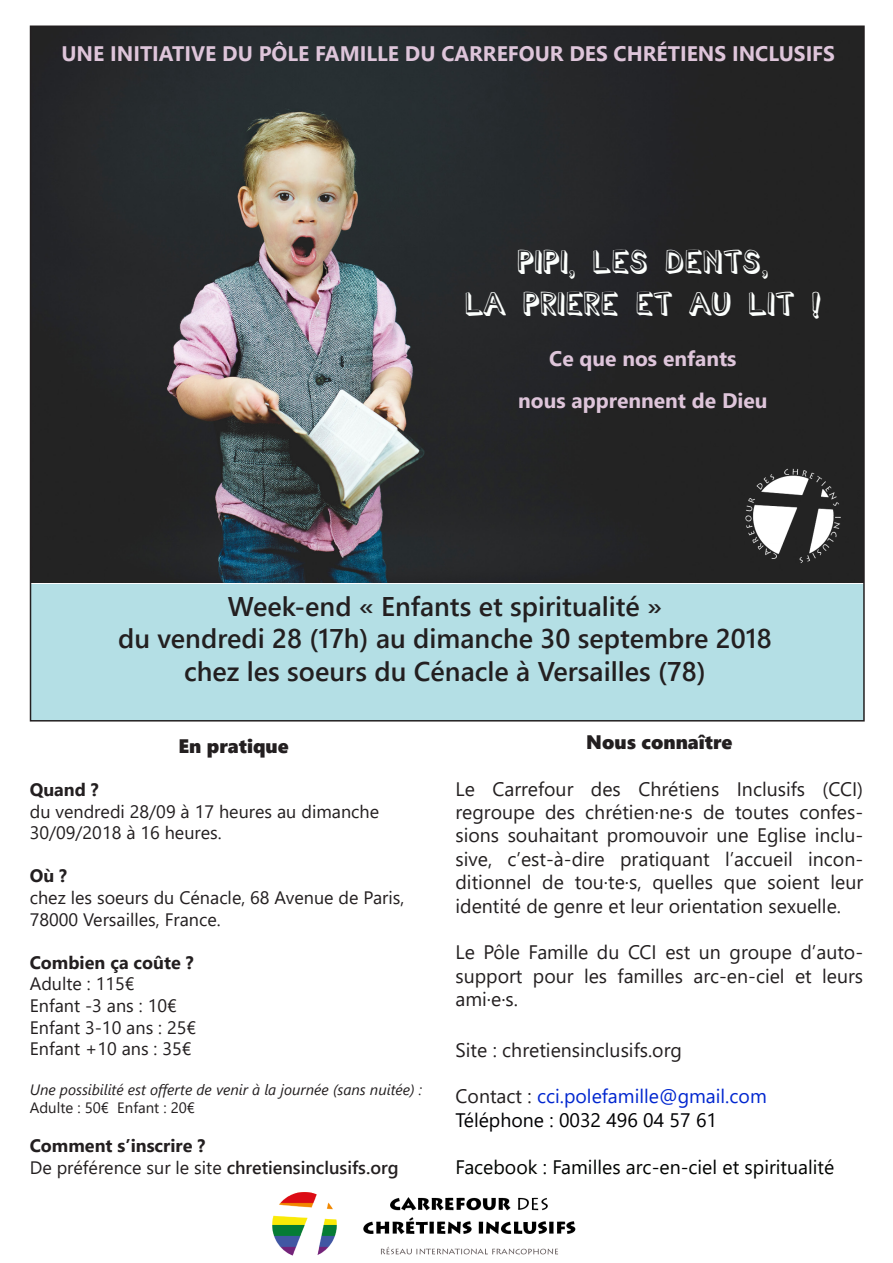
<style>
.page{position:relative;width:893px;height:1263px;background:#fff}
.page>*{position:absolute;margin:0;border:0;box-sizing:border-box;transform-origin:0 0}
.t1{font:34.5px/41.4px "Cartoonish";color:#fcfffd;text-align:center}
.t2{font:600 27px/32.4px "Segoe UI";color:#231f20;text-align:center}
.t3{font:700 21px/41.4px "Segoe UI";color:#dec5da;text-align:center}
.t4{font:19.5px/23.4px "Segoe UI";color:#231f20;text-align:justify}
.t5{font:19.5px "Segoe UI";color:#000300}
.t6{font:19.5px "Segoe UI";color:#0026cf}
.t7{font:19.5px "Segoe UI Black";color:#231f20}
.t8{font:19.5px "Segoe UI";color:#000103}
.t9{font:18px/21.6px "Segoe UI";color:#231f20}
.t10{font:600 18px "Segoe UI";color:#231f20}
.t11{font:700 18px "Segoe UI";color:#231f20}
.t12{font:italic 15px "Segoe UI";color:#231f20}
.t13{font:15px "Segoe UI";color:#231f20}
.s1{font-weight:400}
.s2{color:#231f20}
</style>
<div class="page">
<div style="left:30px;top:584px;width:833px;height:137px;background:#b4dfe5"></div>
<img style="left:33px;top:29px;width:829px;height:554px">
<img style="left:743px;top:467px;width:100px;height:100px">
<img style="left:272px;top:1192px;width:304px;height:64px">
<p class="t3" style="left:61px;top:31px;width:775px">UNE INITIATIVE DU PÔLE FAMILLE DU CARREFOUR DES CHRÉTIENS INCLUSIFS</p>
<p class="t1" style="left:465px;top:244px;width:358px">PIPI, LES DENTS,<br>LA PRIERE ET AU LIT !</p>
<p class="t3" style="left:518px;top:336px;width:251px">Ce que nos enfants<br>nous apprennent de Dieu</p>
<p class="t2" style="left:118px;top:588px;width:655px">Week-end « Enfants et spiritualité »<br>du vendredi 28 (17h) au dimanche 30 septembre 2018</p>
<p class="t2" style="left:184px;top:653px;width:523px">chez les soeurs du Cénacle à Versailles (78)</p>
<p class="t7" style="left:179px;top:732px;width:112px">En pratique</p>
<p class="t11" style="left:30px;top:772px;width:71px">Quand ?</p>
<p class="t9" style="left:30px;top:799px;width:351px">du vendredi 28/09 à 17 heures au dimanche<br>30/09/2018 à 16 heures.</p>
<p class="t11" style="left:30px;top:859px;width:39px">Où ?</p>
<p class="t9" style="left:30px;top:885px;width:376px">chez les soeurs du Cénacle, 68 Avenue de Paris,<br>78000 Versailles, France.</p>
<p class="t11" style="left:30px;top:945px;width:165px">Combien ça coûte ?</p>
<p class="t9" style="left:30px;top:971px;width:106px">Adulte : 115€</p>
<p class="t9" style="left:30px;top:993px;width:149px">Enfant -3 ans : 10€</p>
<p class="t9" style="left:30px;top:1015px;width:168px">Enfant 3-10 ans : 25€</p>
<p class="t9" style="left:30px;top:1036px;width:163px">Enfant +10 ans : 35€</p>
<p class="t12" style="left:30px;top:1075px;width:394px">Une possibilité est offerte de venir à la journée (sans nuitée) :</p>
<p class="t13" style="left:30px;top:1093px;width:167px">Adulte : 50€ Enfant : 20€</p>
<p class="t11" style="left:30px;top:1129px;width:177px">Comment s’inscrire ?</p>
<p class="t10" style="left:30px;top:1150px;width:370px"><span class="s1">De préférence sur le site</span> chretiensinclusifs.org</p>
<p class="t7" style="left:586px;top:728px;width:148px">Nous connaître</p>
<p class="t4" style="left:455px;top:775px;width:409px">Le Carrefour des Chrétiens Inclusifs (CCI) regroupe des chrétien·ne·s de toutes confes&shy;sions souhaitant promouvoir une Eglise inclu&shy;sive, c’est-à-dire pratiquant l’accueil incon&shy;ditionnel de tou·te·s, quelles que soient leur identité de genre et leur orientation sexuelle.</p>
<p class="t4" style="left:455px;top:939px;width:409px">Le Pôle Famille du CCI est un groupe d’auto&shy;support pour les familles arc-en-ciel et leurs ami·e·s.</p>
<p class="t4" style="left:455px;top:1036px;width:228px">Site : chretiensinclusifs.org</p>
<p class="t6" style="left:455px;top:1078px;width:313px"><span class="s2">Contact :</span> cci.polefamille@gmail.com</p>
<p class="t8" style="left:455px;top:1101px;width:263px">Téléphone : 0032 496 04 57 61</p>
<p class="t5" style="left:455px;top:1148px;width:380px">Facebook : Familles arc-en-ciel et spiritualité</p>
</div>
